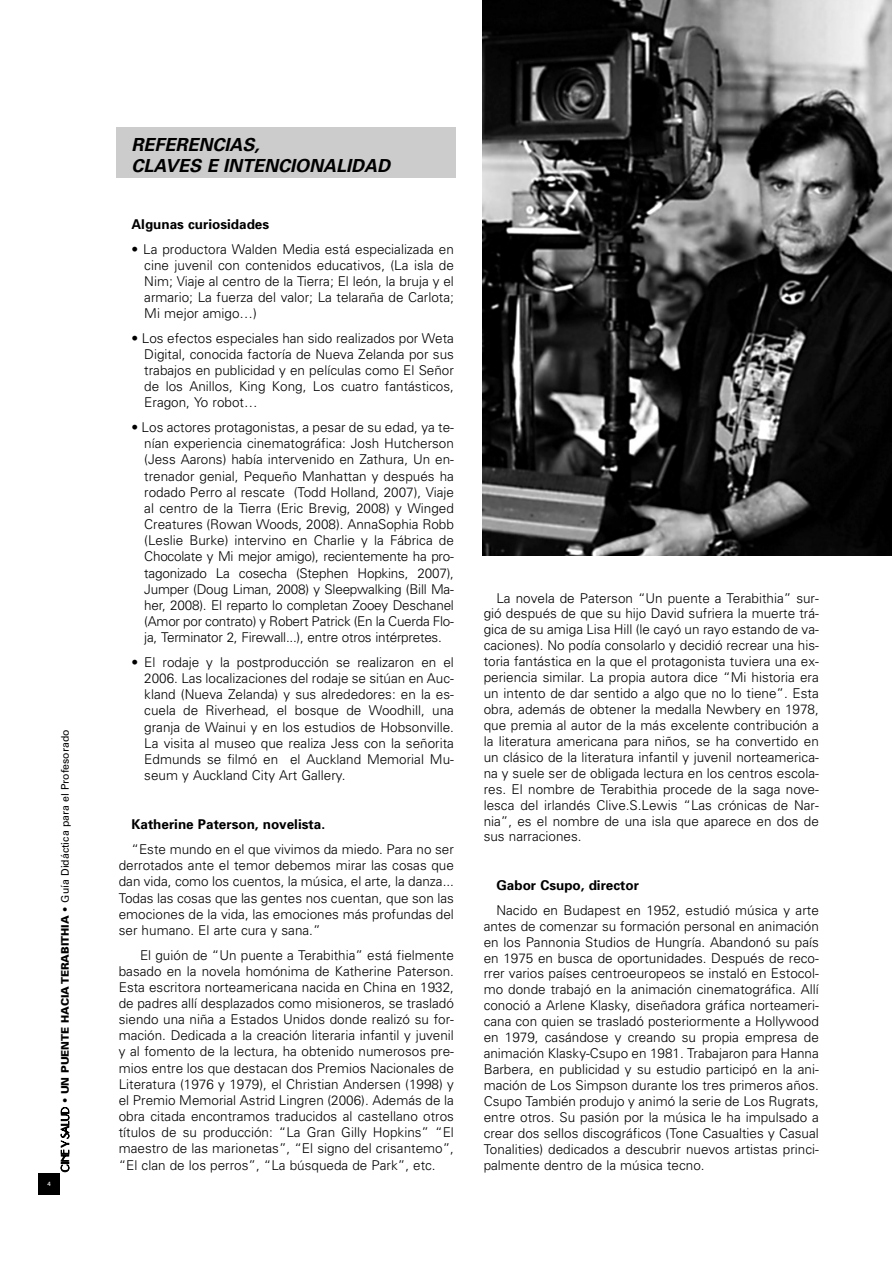
<style>
.page{position:relative;width:893px;height:1263px;background:#fff}
.page>*{position:absolute;margin:0;border:0;box-sizing:border-box;transform-origin:0 0}
.t1{font:italic 700 18px/21.5px "Univers";color:#000}
.t2{font:300 13.5px/16.2px "Univers";color:#000;text-align:justify}
.t3{font:700 13.5px "Univers";color:#000}
.t4{font:10.5px "Univers";color:#000}
.t5{font:6px "Frutiger";color:#fff}
.s1{font-family:"Parisian"}
.s2{font-weight:900}
</style>
<div class="page">
<div style="left:116px;top:127px;width:339px;height:51px;background:#ccc"></div>
<div style="left:38px;top:1174px;width:22px;height:21px;background:#000"></div>
<img style="left:483px;top:0;width:408px;height:555px">
<p class="t5" style="left:47px;top:1181px;width:5px">4</p>
<p class="t4" style="left:61px;top:1172px;width:444px;rotate:-90deg"><span class="s1">CINE Y SALUD</span> <span class="s2">• UN PUENTE HACIA TERABITHIA •</span> Guía Didáctica para el Profesorado</p>
<h1 class="t1" style="left:132px;top:135px;width:264px">REFERENCIAS,<br>CLAVES E INTENCIONALIDAD</h1>
<p class="t3" style="left:132px;top:219px;width:139px">Algunas curiosidades</p>
<p class="t2" style="left:144px;top:242px;width:311px;text-indent:-13px">• La productora Walden Media está especializada en cine juvenil con contenidos educativos, (La isla de Nim; Viaje al centro de la Tierra; El león, la bruja y el armario; La fuerza del valor; La telaraña de Carlota; Mi mejor amigo…)</p>
<p class="t2" style="left:144px;top:331px;width:311px;text-indent:-13px">• Los efectos especiales han sido realizados por Weta Digital, conocida factoría de Nueva Zelanda por sus trabajos en publicidad y en películas como El Señor de los Anillos, King Kong, Los cuatro fantásticos, Eragon, Yo robot…</p>
<p class="t2" style="left:144px;top:420px;width:311px;text-indent:-13px">• Los actores protagonistas, a pesar de su edad, ya te&shy;nían experiencia cinematográfica: Josh Hutcherson (Jess Aarons) había intervenido en Zathura, Un en&shy;trenador genial, Pequeño Manhattan y después ha rodado Perro al rescate (Todd Holland, 2007), Viaje al centro de la Tierra (Eric Brevig, 2008) y Winged Creatures (Rowan Woods, 2008). AnnaSophia Robb (Leslie Burke) intervino en Charlie y la Fábrica de Chocolate y Mi mejor amigo), recientemente ha pro&shy;tagonizado La cosecha (Stephen Hopkins, 2007), Jumper (Doug Liman, 2008) y Sleepwalking (Bill Ma&shy;her, 2008). El reparto lo completan Zooey Deschanel (Amor por contrato) y Robert Patrick (En la Cuerda Flo&shy;ja, Terminator 2, Firewall...), entre otros intérpretes.</p>
<p class="t2" style="left:144px;top:655px;width:311px;text-indent:-13px">• El rodaje y la postproducción se realizaron en el 2006. Las localizaciones del rodaje se sitúan en Auc&shy;kland (Nueva Zelanda) y sus alrededores: en la es&shy;cuela de Riverhead, el bosque de Woodhill, una granja de Wainui y en los estudios de Hobsonville.<br>La visita al museo que realiza Jess con la señorita Edmunds se filmó en el Auckland Memorial Mu&shy;seum y Auckland City Art Gallery.</p>
<p class="t3" style="left:132px;top:820px;width:195px">Katherine Paterson, novelista.</p>
<p class="t2" style="left:119px;top:842px;width:337px;text-indent:13px">“Este mundo en el que vivimos da miedo. Para no ser derrotados ante el temor debemos mirar las cosas que dan vida, como los cuentos, la música, el arte, la danza...<br>Todas las cosas que las gentes nos cuentan, que son las emociones de la vida, las emociones más profundas del ser humano. El arte cura y sana.”</p>
<p class="t2" style="left:119px;top:948px;width:337px;text-indent:21px">El guión de “Un puente a Terabithia” está fielmente basado en la novela homónima de Katherine Paterson.<br>Esta escritora norteamericana nacida en China en 1932, de padres allí desplazados como misioneros, se trasladó siendo una niña a Estados Unidos donde realizó su for&shy;mación. Dedicada a la creación literaria infantil y juvenil y al fomento de la lectura, ha obtenido numerosos pre&shy;mios entre los que destacan dos Premios Nacionales de Literatura (1976 y 1979), el Christian Andersen (1998) y el Premio Memorial Astrid Lingren (2006). Además de la obra citada encontramos traducidos al castellano otros títulos de su producción: “La Gran Gilly Hopkins” “El maestro de las marionetas”, “El signo del crisantemo”, “El clan de los perros”, “La búsqueda de Park”, etc.</p>
<p class="t2" style="left:484px;top:591px;width:337px;text-indent:13px">La novela de Paterson “Un puente a Terabithia” sur&shy;gió después de que su hijo David sufriera la muerte trá&shy;gica de su amiga Lisa Hill (le cayó un rayo estando de va&shy;caciones). No podía consolarlo y decidió recrear una his&shy;toria fantástica en la que el protagonista tuviera una ex&shy;periencia similar. La propia autora dice “Mi historia era un intento de dar sentido a algo que no lo tiene”. Esta obra, además de obtener la medalla Newbery en 1978, que premia al autor de la más excelente contribución a la literatura americana para niños, se ha convertido en un clásico de la literatura infantil y juvenil norteamerica&shy;na y suele ser de obligada lectura en los centros escola&shy;res. El nombre de Terabithia procede de la saga nove&shy;lesca del irlandés Clive.S.Lewis “Las crónicas de Nar&shy;nia”, es el nombre de una isla que aparece en dos de sus narraciones.</p>
<p class="t3" style="left:496px;top:880px;width:144px">Gabor Csupo, director</p>
<p class="t2" style="left:484px;top:903px;width:337px;text-indent:13px">Nacido en Budapest en 1952, estudió música y arte antes de comenzar su formación personal en animación en los Pannonia Studios de Hungría. Abandonó su país en 1975 en busca de oportunidades. Después de reco&shy;rrer varios países centroeuropeos se instaló en Estocol&shy;mo donde trabajó en la animación cinematográfica. Allí conoció a Arlene Klasky, diseñadora gráfica norteameri&shy;cana con quien se trasladó posteriormente a Hollywood en 1979, casándose y creando su propia empresa de animación Klasky-Csupo en 1981. Trabajaron para Hanna Barbera, en publicidad y su estudio participó en la ani&shy;mación de Los Simpson durante los tres primeros años.<br>Csupo También produjo y animó la serie de Los Rugrats, entre otros. Su pasión por la música le ha impulsado a crear dos sellos discográficos (Tone Casualties y Casual Tonalities) dedicados a descubrir nuevos artistas princi&shy;palmente dentro de la música tecno.</p>
</div>
